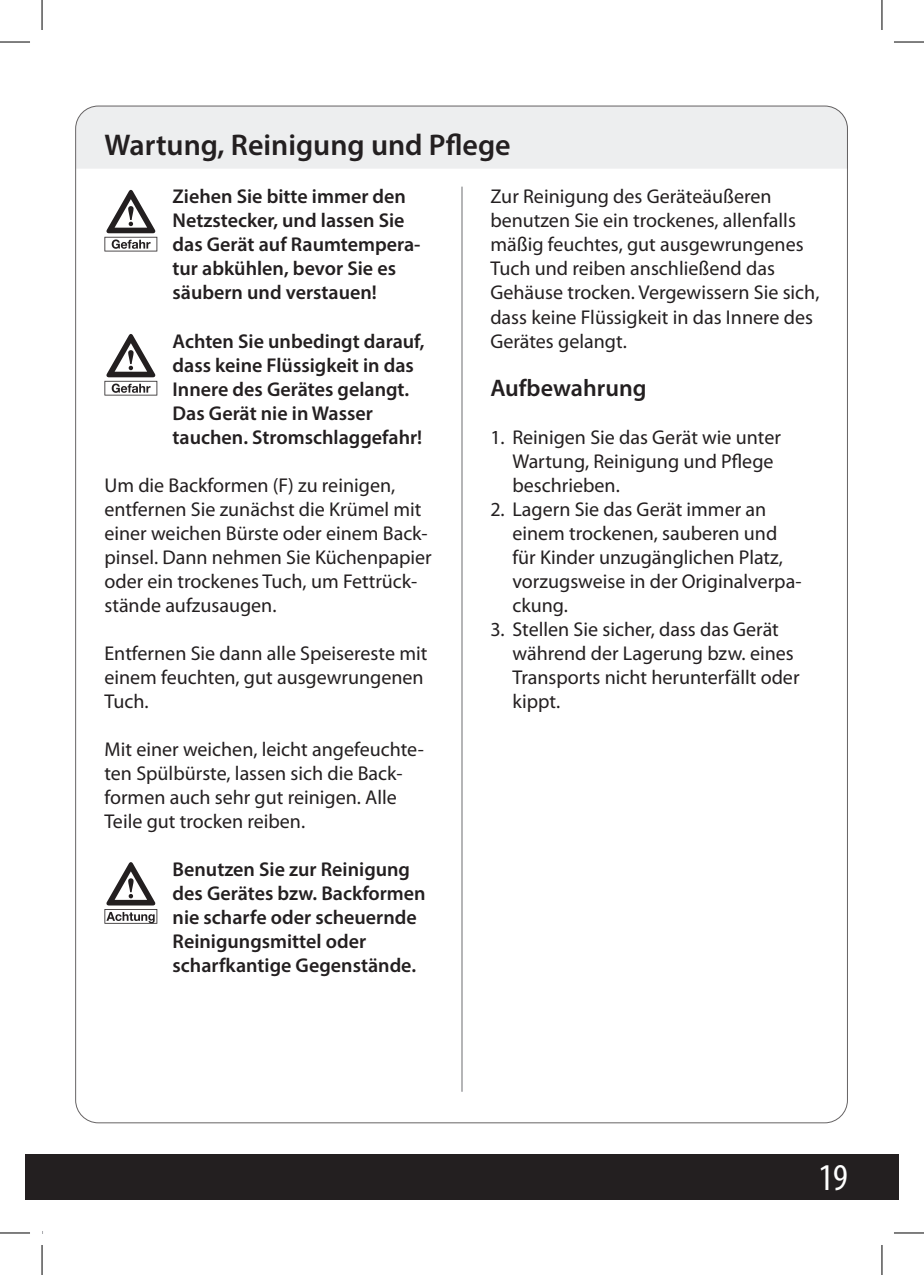
<style>
.page{position:relative;width:924px;height:1275px;background:#fff}
.page>*{position:absolute;margin:0;border:0;box-sizing:border-box;transform-origin:0 0}
.t1{font:condensed 38px "Myriad Pro";color:#fff}
.t2{font:600 30px "Myriad Pro";color:#231f20}
.t3{font:600 24px "Myriad Pro";color:#231f20}
.t4{font:20px/24px "Myriad Pro";color:#231f20}
.t5{font:600 20px/24px "Myriad Pro";color:#231f20}
</style>
<div class="page">
<div style="left:77px;top:106px;width:770px;height:63px;background:#edeeef"></div>
<hr style="left:461px;top:187px;width:1px;height:904px;background:#6c6d70">
<div style="left:25px;top:1154px;width:873px;height:45px;background:#231f20"></div>
<svg style="left:104px;top:190px;width:53px;height:61px"></svg>
<svg style="left:104px;top:334px;width:53px;height:61px"></svg>
<svg style="left:104px;top:862px;width:53px;height:61px"></svg>
<hr style="left:0;top:42px;width:30px;height:1px;background:#000">
<hr style="left:893px;top:42px;width:30px;height:1px;background:#000">
<hr style="left:0;top:1232px;width:30px;height:1px;background:#000">
<hr style="left:893px;top:1232px;width:30px;height:1px;background:#000">
<hr style="left:42px;top:0;width:1px;height:30px;background:#000">
<hr style="left:42px;top:1245px;width:1px;height:30px;background:#000">
<hr style="left:881px;top:0;width:1px;height:30px;background:#000">
<hr style="left:881px;top:1245px;width:1px;height:30px;background:#000">
<h2 class="t2" style="left:104px;top:126px;width:407px">Wartung, Reinigung und Pflege</h2>
<p class="t5" style="left:172px;top:184px;width:249px">Ziehen Sie bitte immer den<br>Netzstecker, und lassen Sie das Gerät auf Raumtempera&shy;tur abkühlen, bevor Sie es säubern und verstauen!</p>
<p class="t5" style="left:172px;top:328px;width:253px">Achten Sie unbedingt darauf, dass keine Flüssigkeit in das<br>Innere des Gerätes gelangt.<br>Das Gerät nie in Wasser tauchen. Stromschlaggefahr!</p>
<p class="t4" style="left:104px;top:473px;width:329px">Um die Backformen (F) zu reinigen, entfernen Sie zunächst die Krümel mit einer weichen Bürste oder einem Back&shy;pinsel. Dann nehmen Sie Küchenpapier oder ein trockenes Tuch, um Fettrück&shy;stände aufzusaugen.</p>
<p class="t4" style="left:104px;top:641px;width:324px">Entfernen Sie dann alle Speisereste mit einem feuchten, gut ausgewrungenen<br>Tuch.</p>
<p class="t4" style="left:104px;top:737px;width:321px">Mit einer weichen, leicht angefeuchte&shy;ten Spülbürste, lassen sich die Back&shy;formen auch sehr gut reinigen. Alle Teile gut trocken reiben.</p>
<p class="t5" style="left:172px;top:856px;width:254px">Benutzen Sie zur Reinigung des Gerätes bzw. Backformen nie scharfe oder scheuernde<br>Reinigungsmittel oder scharfkantige Gegenstände.</p>
<p class="t4" style="left:490px;top:185px;width:330px">Zur Reinigung des Geräteäußeren benutzen Sie ein trockenes, allenfalls mäßig feuchtes, gut ausgewrungenes Tuch und reiben anschließend das Gehäuse trocken. Vergewissern Sie sich, dass keine Flüssigkeit in das Innere des Gerätes gelangt.</p>
<p class="t3" style="left:490px;top:372px;width:158px">Aufbewahrung</p>
<p class="t4" style="left:512px;top:425px;width:270px;text-indent:-22px">1. Reinigen Sie das Gerät wie unter<br>Wartung, Reinigung und Pflege beschrieben.</p>
<p class="t4" style="left:512px;top:497px;width:290px;text-indent:-22px">2. Lagern Sie das Gerät immer an einem trockenen, sauberen und für Kinder unzugänglichen Platz, vorzugsweise in der Originalverpa&shy;ckung.</p>
<p class="t4" style="left:512px;top:617px;width:288px;text-indent:-22px">3. Stellen Sie sicher, dass das Gerät während der Lagerung bzw. eines<br>Transports nicht herunterfällt oder kippt.</p>
<h1 class="t1" style="left:818px;top:1154px;width:31px">19</h1>
</div>
